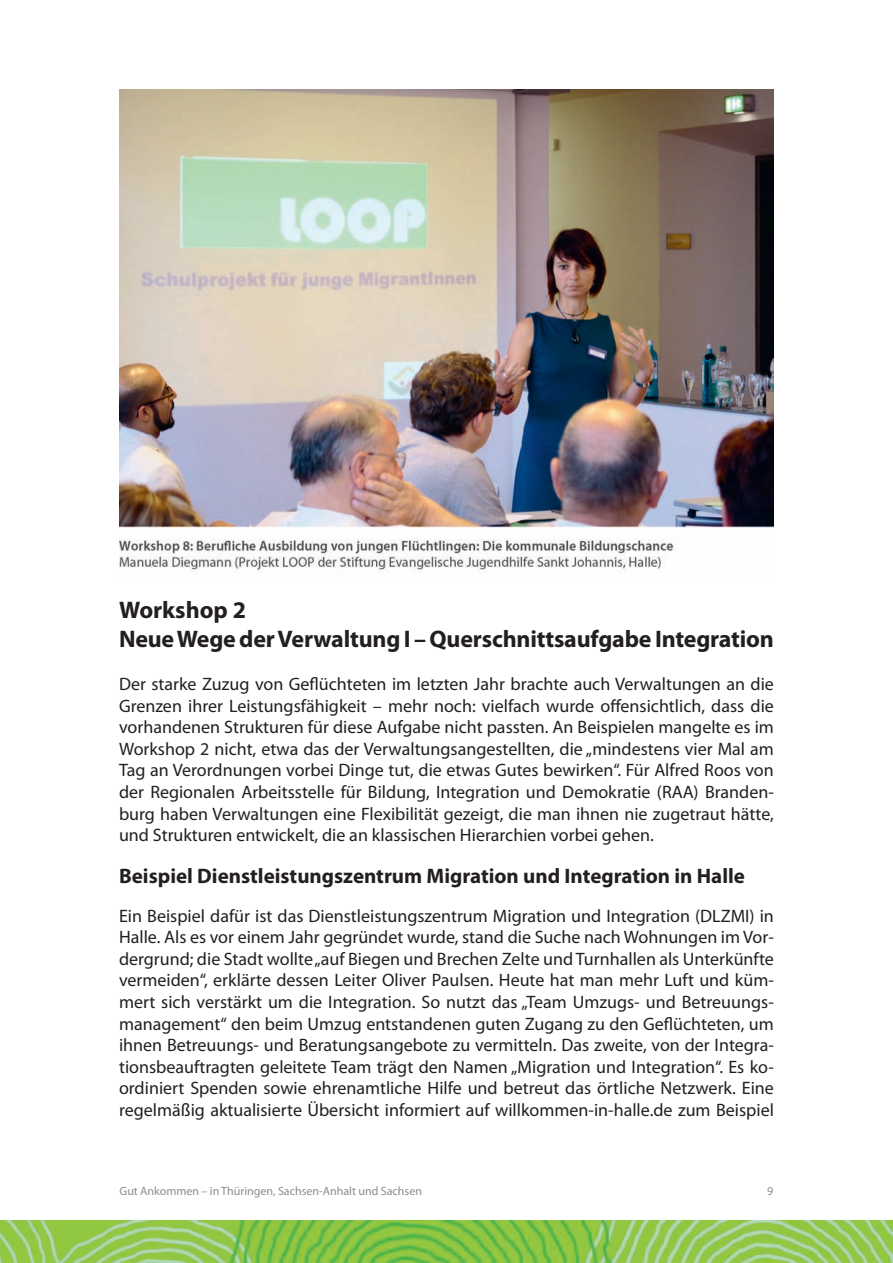
<style>
.page{position:relative;width:893px;height:1263px;background:#fff}
.page>*{position:absolute;margin:0;border:0;box-sizing:border-box;transform-origin:0 0}
.t1{font:700 24px "Myriad Pro";letter-spacing:-.01em;color:#231f20}
.t2{font:700 21px "Myriad Pro";color:#231f20}
.t3{font:18px/21.6px "Myriad Pro";color:#231f20;text-align:justify}
.t4{font:12px "Myriad Pro";color:#8a8c8f}
</style>
<div class="page">
<img style="left:0;top:1220px;width:893px;height:43px">
<img style="left:119px;top:89px;width:655px;height:484px">
<p class="t1" style="left:119px;top:594px;width:129px">Workshop 2</p>
<p class="t1" style="left:119px;top:623px;width:656px">Neue Wege der Verwaltung I – Querschnittsaufgabe Integration</p>
<p class="t3" style="left:119px;top:673px;width:656px">Der starke Zuzug von Geflüchteten im letzten Jahr brachte auch Verwaltungen an die Grenzen ihrer Leistungsfähigkeit – mehr noch: vielfach wurde offensichtlich, dass die vorhandenen Strukturen für diese Aufgabe nicht passten. An Beispielen mangelte es im Workshop 2 nicht, etwa das der Verwaltungsangestellten, die „mindestens vier Mal am Tag an Verordnungen vorbei Dinge tut, die etwas Gutes bewirken“. Für Alfred Roos von der Regionalen Arbeitsstelle für Bildung, Integration und Demokratie (RAA) Branden&shy;burg haben Verwaltungen eine Flexibilität gezeigt, die man ihnen nie zugetraut hätte, und Strukturen entwickelt, die an klassischen Hierarchien vorbei gehen.</p>
<p class="t2" style="left:119px;top:862px;width:627px">Beispiel Dienstleistungszentrum Migration und Integration in Halle</p>
<p class="t3" style="left:119px;top:904px;width:656px">Ein Beispiel dafür ist das Dienstleistungszentrum Migration und Integration (DLZMI) in Halle. Als es vor einem Jahr gegründet wurde, stand die Suche nach Wohnungen im Vor&shy;dergrund; die Stadt wollte „auf Biegen und Brechen Zelte und Turnhallen als Unterkünfte vermeiden“, erklärte dessen Leiter Oliver Paulsen. Heute hat man mehr Luft und küm&shy;mert sich verstärkt um die Integration. So nutzt das „Team Umzugs- und Betreuungs&shy;management“ den beim Umzug entstandenen guten Zugang zu den Geflüchteten, um ihnen Betreuungs- und Beratungsangebote zu vermitteln. Das zweite, von der Integra&shy;tionsbeauftragten geleitete Team trägt den Namen „Migration und Integration“. Es ko&shy;ordiniert Spenden sowie ehrenamtliche Hilfe und betreut das örtliche Netzwerk. Eine regelmäßig aktualisierte Übersicht informiert auf willkommen-in-halle.de zum Beispiel</p>
<p class="t4" style="left:120px;top:1183px;width:304px">Gut Ankommen – in Thüringen, Sachsen-Anhalt und Sachsen</p>
<p class="t4" style="left:767px;top:1183px;width:8px">9</p>
</div>
